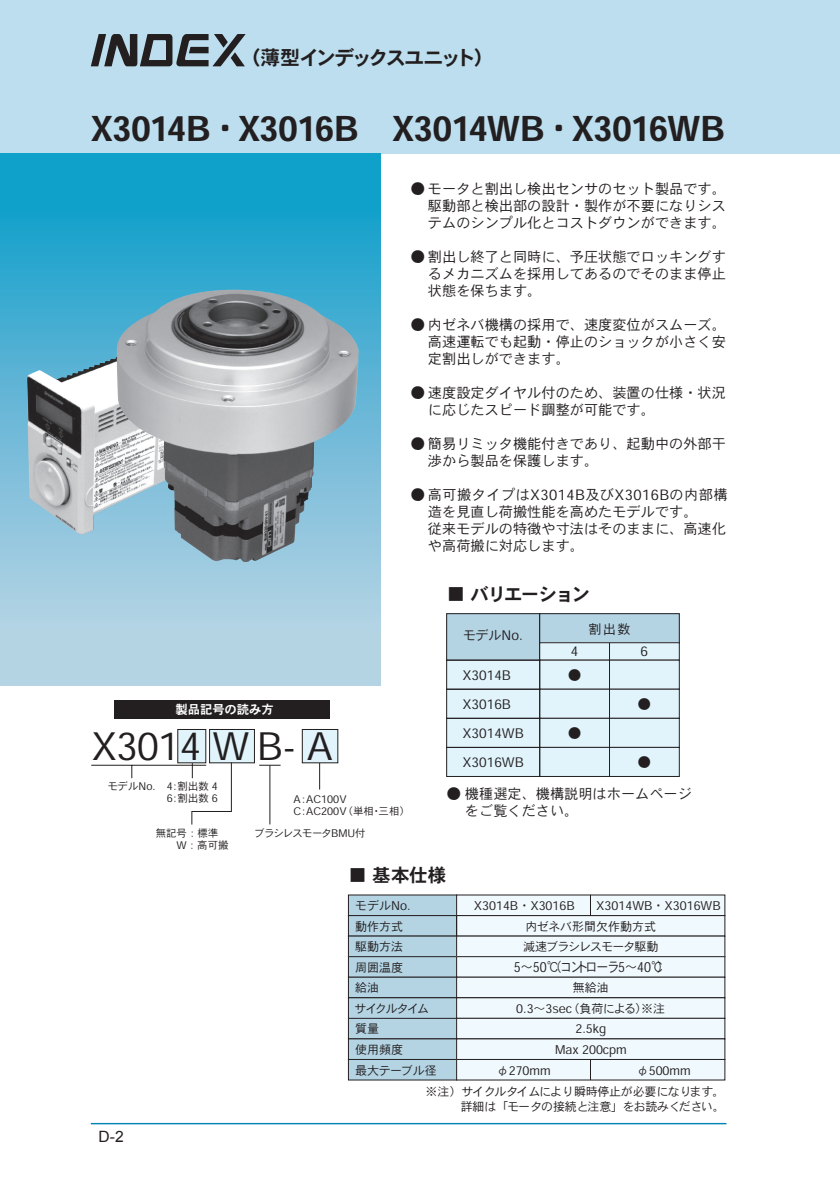
<style>
.page{position:relative;width:840px;height:1191px;background:#fff}
.page>*{position:absolute;margin:0;border:0;box-sizing:border-box;transform-origin:0 0}
.t1{font:37.6px "Heisei Kaku Go Std W3";letter-spacing:-.025em;color:#231f20}
.t2{font:34px "Heisei Kaku Go Std W7";letter-spacing:-.025em;color:#231f20}
.t3{font:19.8px "Heisei Kaku Go Std W7";letter-spacing:-.13em;color:#231f20}
.t4{font:18.4px "Heisei Kaku Go Std W7";letter-spacing:-.09em;color:#231f20}
.t5{font:18.4px "Heisei Kaku Go Std W7";letter-spacing:-.065em;color:#231f20}
.t6{font:15.6px "Arial";color:#231f20}
.t7{font:14.2px/17px "Heisei Kaku Go Std W3";color:#231f20}
.t8{font:14.2px "Heisei Kaku Go Std W3";letter-spacing:.03em;color:#231f20}
.t9{font:13.6px "Heisei Kaku Go Std W3";letter-spacing:-.095em;color:#231f20;scale:.88 1}
.t10{font:13px "Heisei Kaku Go Std W3";color:#231f20}
.t11{font:12.4px "Heisei Kaku Go Std W7";letter-spacing:-.005em;color:#fff}
.t12{font:12px/20.6px "Heisei Kaku Go Std W3";color:#231f20}
.t13{font:12px/14.4px "Heisei Kaku Go Std W3";letter-spacing:-.025em;color:#231f20}
.t14{font:12px/20.6px "Heisei Kaku Go Std W3";letter-spacing:-.04em;color:#231f20}
.t15{font:12px/20.6px "Heisei Kaku Go Std W3";letter-spacing:-.07em;color:#231f20}
.t16{font:10.4px/12.6px "Heisei Kaku Go Std W3";color:#231f20}
.t17{font:10.4px "Heisei Kaku Go Std W3";letter-spacing:-.07em;color:#231f20}
</style>
<div class="page">
<div style="left:0;top:0;width:839px;height:153px;background:#bcdeee"></div>
<svg style="left:0;top:153px;width:380px;height:532px"></svg>
<img style="left:27px;top:342px;width:90px;height:193px">
<img style="left:117px;top:290px;width:242px;height:272px">
<svg style="left:91px;top:34px;width:154px;height:32px"></svg>
<div style="left:115px;top:700px;width:215px;height:19px;background:#231f20"></div>
<hr style="left:91px;top:765px;width:115px;height:1px;background:#231f20">
<svg style="left:131px;top:766px;width:1px;height:12px"></svg>
<svg style="left:319px;top:763px;width:1px;height:26px"></svg>
<div style="left:178px;top:729px;width:28px;height:34px;background:#e1f4fc"></div>
<div style="left:302px;top:729px;width:35px;height:34px;background:#e1f4fc"></div>
<div style="left:302px;top:729px;width:36px;height:34px;border:1px solid #231f20"></div>
<div style="left:209px;top:729px;width:45px;height:34px;background:#e1f4fc"></div>
<div style="left:209px;top:729px;width:46px;height:34px;border:1px solid #231f20"></div>
<hr style="left:269px;top:765px;width:1px;height:59px;background:#231f20">
<svg style="left:259px;top:765px;width:21px;height:1px"></svg>
<svg style="left:191px;top:762px;width:41px;height:63px"></svg>
<div style="left:456px;top:915px;width:268px;height:21px;background:#f0f9fd"></div>
<div style="left:348px;top:915px;width:108px;height:21px;background:#b4d4e4"></div>
<div style="left:348px;top:895px;width:108px;height:20px;background:#b4d4e4"></div>
<div style="left:348px;top:894px;width:108px;height:22px;border:1px solid #231f20"></div>
<div style="left:456px;top:895px;width:268px;height:20px;background:#f0f9fd"></div>
<div style="left:456px;top:894px;width:268px;height:22px;border:1px solid #231f20"></div>
<div style="left:348px;top:936px;width:108px;height:20px;background:#b4d4e4"></div>
<div style="left:456px;top:936px;width:268px;height:20px;background:#f0f9fd"></div>
<div style="left:348px;top:1059px;width:108px;height:21px;background:#b4d4e4"></div>
<div style="left:348px;top:1059px;width:108px;height:21px;border:1px solid #231f20"></div>
<div style="left:456px;top:1059px;width:268px;height:21px;background:#f0f9fd"></div>
<div style="left:456px;top:1059px;width:268px;height:21px;border:1px solid #231f20"></div>
<div style="left:348px;top:1018px;width:108px;height:21px;background:#b4d4e4"></div>
<div style="left:348px;top:1018px;width:108px;height:21px;border:1px solid #231f20"></div>
<div style="left:348px;top:956px;width:108px;height:21px;background:#b4d4e4"></div>
<div style="left:348px;top:956px;width:108px;height:21px;border:1px solid #231f20"></div>
<div style="left:456px;top:956px;width:268px;height:21px;background:#f0f9fd"></div>
<div style="left:456px;top:956px;width:268px;height:21px;border:1px solid #231f20"></div>
<div style="left:348px;top:977px;width:108px;height:20px;background:#b4d4e4"></div>
<div style="left:348px;top:977px;width:108px;height:21px;border:1px solid #231f20"></div>
<div style="left:456px;top:977px;width:268px;height:20px;background:#f0f9fd"></div>
<div style="left:456px;top:977px;width:268px;height:21px;border:1px solid #231f20"></div>
<div style="left:348px;top:997px;width:108px;height:21px;background:#b4d4e4"></div>
<div style="left:348px;top:997px;width:108px;height:21px;border:1px solid #231f20"></div>
<div style="left:456px;top:997px;width:268px;height:21px;background:#f0f9fd"></div>
<div style="left:456px;top:997px;width:268px;height:21px;border:1px solid #231f20"></div>
<div style="left:456px;top:1018px;width:268px;height:21px;background:#f0f9fd"></div>
<div style="left:456px;top:1018px;width:268px;height:21px;border:1px solid #231f20"></div>
<div style="left:348px;top:1039px;width:108px;height:20px;background:#b4d4e4"></div>
<div style="left:348px;top:1038px;width:108px;height:21px;border:1px solid #231f20"></div>
<div style="left:456px;top:1039px;width:268px;height:20px;background:#f0f9fd"></div>
<div style="left:456px;top:1038px;width:268px;height:21px;border:1px solid #231f20"></div>
<div style="left:446px;top:689px;width:93px;height:29px;background:#e1f4fc"></div>
<div style="left:446px;top:718px;width:93px;height:29px;background:#e1f4fc"></div>
<div style="left:446px;top:747px;width:93px;height:29px;background:#e1f4fc"></div>
<div style="left:446px;top:660px;width:93px;height:29px;background:#e1f4fc"></div>
<div style="left:446px;top:613px;width:93px;height:47px;background:#b4d4e4"></div>
<div style="left:446px;top:613px;width:93px;height:47px;border:1px solid #231f20"></div>
<div style="left:539px;top:613px;width:140px;height:29px;background:#b4d4e4"></div>
<div style="left:539px;top:613px;width:140px;height:30px;border:1px solid #231f20"></div>
<div style="left:539px;top:642px;width:70px;height:18px;background:#e1f4fc"></div>
<div style="left:539px;top:642px;width:70px;height:18px;border:1px solid #231f20"></div>
<div style="left:609px;top:642px;width:70px;height:18px;background:#e1f4fc"></div>
<div style="left:609px;top:642px;width:70px;height:18px;border:1px solid #231f20"></div>
<div style="left:539px;top:660px;width:70px;height:29px;background:#e1f4fc"></div>
<div style="left:609px;top:660px;width:70px;height:29px;background:#e1f4fc"></div>
<div style="left:446px;top:660px;width:93px;height:29px;border:1px solid #231f20"></div>
<div style="left:539px;top:689px;width:70px;height:29px;background:#e1f4fc"></div>
<div style="left:609px;top:689px;width:70px;height:29px;background:#e1f4fc"></div>
<div style="left:446px;top:689px;width:93px;height:29px;border:1px solid #231f20"></div>
<div style="left:539px;top:718px;width:70px;height:29px;background:#e1f4fc"></div>
<div style="left:539px;top:718px;width:70px;height:29px;border:1px solid #231f20"></div>
<div style="left:609px;top:718px;width:70px;height:29px;background:#e1f4fc"></div>
<div style="left:609px;top:718px;width:70px;height:29px;border:1px solid #231f20"></div>
<div style="left:446px;top:718px;width:93px;height:29px;border:1px solid #231f20"></div>
<div style="left:539px;top:747px;width:70px;height:29px;background:#e1f4fc"></div>
<div style="left:539px;top:747px;width:70px;height:29px;border:1px solid #231f20"></div>
<div style="left:609px;top:747px;width:70px;height:29px;background:#e1f4fc"></div>
<div style="left:609px;top:747px;width:70px;height:29px;border:1px solid #231f20"></div>
<div style="left:446px;top:747px;width:93px;height:29px;border:1px solid #231f20"></div>
<hr style="left:91px;top:1123px;width:635px;height:1px;background:#0083b6">
<h3 class="t3" style="left:241px;top:45px;width:254px">（薄型インデックスユニット）</h3>
<h2 class="t2" style="left:90px;top:107px;width:635px">X3014B・X3016B　X3014WB・X3016WB</h2>
<p class="t7" style="left:410px;top:180px;width:316px">● モータと割出し検出センサのセット製品です。</p>
<p class="t7" style="left:428px;top:197px;width:299px">駆動部と検出部の設計・製作が不要になりシステムのシンプル化とコストダウンができます。</p>
<p class="t7" style="left:428px;top:265px;width:299px">るメカニズムを採用してあるのでそのまま停止状態を保ちます。</p>
<p class="t7" style="left:428px;top:333px;width:299px">高速運転でも起動・停止のショックが小さく安定割出しができます。</p>
<p class="t7" style="left:428px;top:401px;width:228px">に応じたスピード調整が可能です。</p>
<p class="t7" style="left:428px;top:452px;width:172px">渉から製品を保護します。</p>
<p class="t7" style="left:428px;top:503px;width:299px">造を見直し荷搬性能を高めたモデルです。<br>従来モデルの特徴や寸法はそのままに、高速化や高荷搬に対応します。</p>
<p class="t7" style="left:410px;top:248px;width:316px">● 割出し終了と同時に、予圧状態でロッキングす</p>
<p class="t7" style="left:410px;top:316px;width:316px">● 内ゼネバ機構の採用で、速度変位がスムーズ。</p>
<p class="t7" style="left:410px;top:384px;width:316px">● 速度設定ダイヤル付のため、装置の仕様・状況</p>
<p class="t7" style="left:410px;top:435px;width:316px">● 簡易リミッタ機能付きであり、起動中の外部干</p>
<p class="t8" style="left:410px;top:486px;width:318px">● 高可搬タイプはX3014B及びX3016Bの内部構</p>
<p class="t11" style="left:175px;top:702px;width:100px">製品記号の読み方</p>
<h1 class="t1" style="left:91px;top:721px;width:243px">X3014 W B- A</h1>
<p class="t16" style="left:108px;top:779px;width:49px">モデルNo.</p>
<p class="t16" style="left:167px;top:779px;width:52px">4：割出数 4<br>6：割出数 6</p>
<p class="t16" style="left:156px;top:826px;width:74px">無記号：標準　　W：高可搬</p>
<p class="t16" style="left:298px;top:792px;width:113px">：AC100V<br>：AC200V（単相・三相）</p>
<p class="t16" style="left:293px;top:792px;width:9px">A<br>C</p>
<p class="t17" style="left:254px;top:826px;width:113px">ブラシレスモータBMU付</p>
<p class="t4" style="left:446px;top:583px;width:145px">■ バリエーション</p>
<p class="t10" style="left:463px;top:626px;width:61px">モデルNo.</p>
<p class="t10" style="left:588px;top:620px;width:43px">割出数</p>
<p class="t10" style="left:570px;top:643px;width:9px">4</p>
<p class="t10" style="left:640px;top:643px;width:9px">6</p>
<p class="t10" style="left:567px;top:667px;width:15px">●</p>
<p class="t10" style="left:637px;top:696px;width:15px">●</p>
<p class="t10" style="left:567px;top:725px;width:15px">●</p>
<p class="t10" style="left:637px;top:754px;width:15px">●</p>
<p class="t7" style="left:446px;top:785px;width:247px">● 機種選定、機構説明はホームページ　 をご覧ください。</p>
<p class="t10" style="left:462px;top:666px;width:50px">X3014B</p>
<p class="t10" style="left:462px;top:695px;width:50px">X3016B</p>
<p class="t10" style="left:462px;top:724px;width:63px">X3014WB</p>
<p class="t10" style="left:462px;top:753px;width:63px">X3016WB</p>
<p class="t5" style="left:348px;top:864px;width:99px">■ 基本仕様</p>
<p class="t12" style="left:355px;top:915px;width:49px">動作方式駆動方法</p>
<p class="t12" style="left:355px;top:895px;width:57px">モデルNo.</p>
<p class="t12" style="left:473px;top:895px;width:102px">X3014B・X3016B</p>
<p class="t12" style="left:596px;top:895px;width:126px">X3014WB・X3016WB</p>
<p class="t14" style="left:522px;top:915px;width:137px">内ゼネバ形間欠作動方式減速ブラシレスモータ駆動</p>
<p class="t9" style="left:513px;top:958px;width:177px">5～50℃（コントローラ5～40℃）</p>
<p class="t12" style="left:516px;top:977px;width:150px;text-align:center">無給油<br>0.3～3sec（負荷による）※注<br>2.5kg<br>Max 200cpm</p>
<p class="t15" style="left:354px;top:957px;width:76px">周囲温度<br>給油<br>サイクルタイム</p>
<p class="t12" style="left:355px;top:1039px;width:49px">使用頻度</p>
<p class="t12" style="left:355px;top:1018px;width:25px">質量</p>
<p class="t12" style="left:355px;top:1059px;width:83px">最大テーブル径</p>
<p class="t12" style="left:496px;top:1059px;width:55px">φ270mm</p>
<p class="t12" style="left:636px;top:1059px;width:55px">φ500mm</p>
<p class="t6" style="left:99px;top:1126px;width:27px">D-2</p>
<p class="t13" style="left:425px;top:1084px;width:300px">※注）サイクルタイムにより瞬時停止が必要になります。　　　詳細は「モータの接続と注意」をお読みください。</p>
</div>
